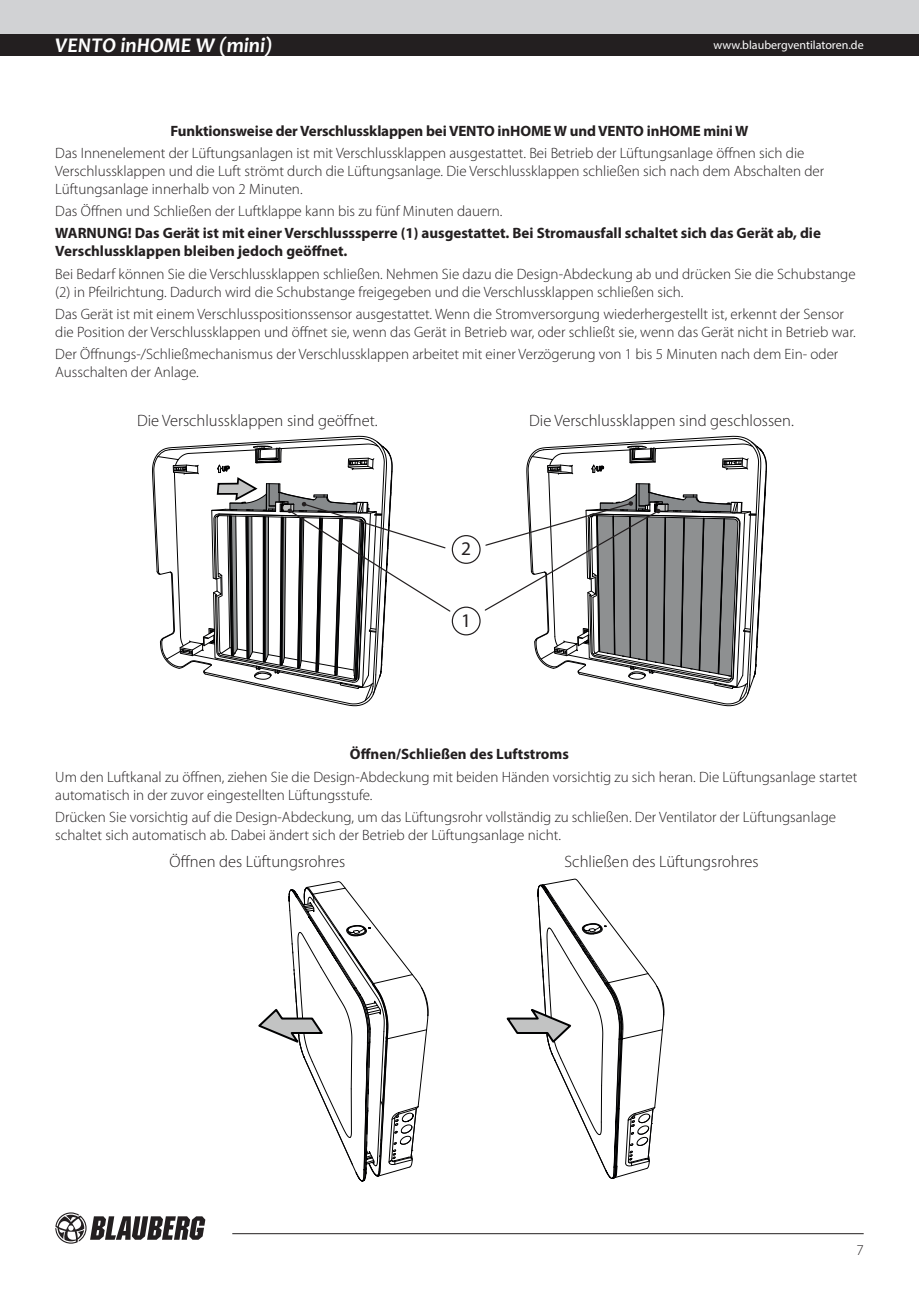
<style>
.page{position:relative;width:919px;height:1289px;background:#fff}
.page>*{position:absolute;margin:0;border:0;box-sizing:border-box;transform-origin:0 0}
.t1{font:italic 700 21px "Candara";color:#fff}
.t2{font:19.35px "Myriad Pro";color:#231f20}
.t3{font:300 16.5px "Myriad Pro";color:#231f20}
.t4{font:300 15px/18px "Myriad Pro";color:#231f20}
.t5{font:700 15px/18px "Myriad Pro";color:#231f20}
.t6{font:12px "Myriad Pro";color:#fff}
</style>
<div class="page">
<div style="left:0;top:0;width:918px;height:34px;background:#d1d2d4"></div>
<div style="left:0;top:34px;width:918px;height:21px;background:#231f20"></div>
<svg style="left:55px;top:1212px;width:150px;height:31px"></svg>
<hr style="left:232px;top:1233px;width:631px;height:1px;background:#231f20">
<div style="left:451px;top:606px;width:29px;height:29px;border:1px solid #231f20;border-radius:50%"></div>
<svg style="left:154px;top:435px;width:297px;height:269px"></svg>
<div style="left:451px;top:535px;width:29px;height:29px;border:1px solid #231f20;border-radius:50%"></div>
<svg style="left:483px;top:435px;width:302px;height:800px"></svg>
<svg style="left:258px;top:881px;width:171px;height:301px"></svg>
<h1 class="t1" style="left:55px;top:32px;width:219px">VENTO inHOME W (mini)</h1>
<p class="t6" style="left:713px;top:38px;width:152px">www.blaubergventilatoren.de</p>
<p class="t5" style="left:170px;top:121px;width:579px">Funktionsweise der Verschlussklappen bei VENTO inHOME W und VENTO inHOME mini W</p>
<p class="t4" style="left:55px;top:144px;width:770px">Das Innenelement der Lüftungsanlagen ist mit Verschlussklappen ausgestattet. Bei Betrieb der Lüftungsanlage öffnen sich die<br>Verschlussklappen und die Luft strömt durch die Lüftungsanlage. Die Verschlussklappen schließen sich nach dem Abschalten der<br>Lüftungsanlage innerhalb von 2 Minuten.</p>
<p class="t4" style="left:55px;top:202px;width:448px">Das Öffnen und Schließen der Luftklappe kann bis zu fünf Minuten dauern.</p>
<p class="t5" style="left:55px;top:224px;width:767px">WARNUNG! Das Gerät ist mit einer Verschlusssperre (1) ausgestattet. Bei Stromausfall schaltet sich das Gerät ab, die<br>Verschlussklappen bleiben jedoch geöffnet.</p>
<p class="t4" style="left:55px;top:265px;width:801px">Bei Bedarf können Sie die Verschlussklappen schließen. Nehmen Sie dazu die Design-Abdeckung ab und drücken Sie die Schubstange (2) in Pfeilrichtung. Dadurch wird die Schubstange freigegeben und die Verschlussklappen schließen sich.</p>
<p class="t4" style="left:55px;top:305px;width:801px">Das Gerät ist mit einem Verschlusspositionssensor ausgestattet. Wenn die Stromversorgung wiederhergestellt ist, erkennt der Sensor die Position der Verschlussklappen und öffnet sie, wenn das Gerät in Betrieb war, oder schließt sie, wenn das Gerät nicht in Betrieb war.</p>
<p class="t4" style="left:55px;top:345px;width:784px">Der Öffnungs-/Schließmechanismus der Verschlussklappen arbeitet mit einer Verzögerung von 1 bis 5 Minuten nach dem Ein- oder<br>Ausschalten der Anlage.</p>
<p class="t3" style="left:137px;top:412px;width:242px">Die Verschlussklappen sind geöffnet.</p>
<p class="t3" style="left:529px;top:412px;width:266px">Die Verschlussklappen sind geschlossen.</p>
<p class="t2" style="left:461px;top:536px;width:11px">2</p>
<p class="t2" style="left:461px;top:608px;width:11px">1</p>
<p class="t5" style="left:350px;top:744px;width:220px">Öffnen/Schließen des Luftstroms</p>
<p class="t4" style="left:55px;top:768px;width:803px">Um den Luftkanal zu öffnen, ziehen Sie die Design-Abdeckung mit beiden Händen vorsichtig zu sich heran. Die Lüftungsanlage startet automatisch in der zuvor eingestellten Lüftungsstufe.</p>
<p class="t4" style="left:55px;top:808px;width:782px">Drücken Sie vorsichtig auf die Design-Abdeckung, um das Lüftungsrohr vollständig zu schließen. Der Ventilator der Lüftungsanlage schaltet sich automatisch ab. Dabei ändert sich der Betrieb der Lüftungsanlage nicht.</p>
<p class="t3" style="left:169px;top:852px;width:177px">Öffnen des Lüftungsrohres</p>
<p class="t3" style="left:564px;top:852px;width:195px">Schließen des Lüftungsrohres</p>
<p class="t4" style="left:856px;top:1240px;width:9px">7</p>
</div>
